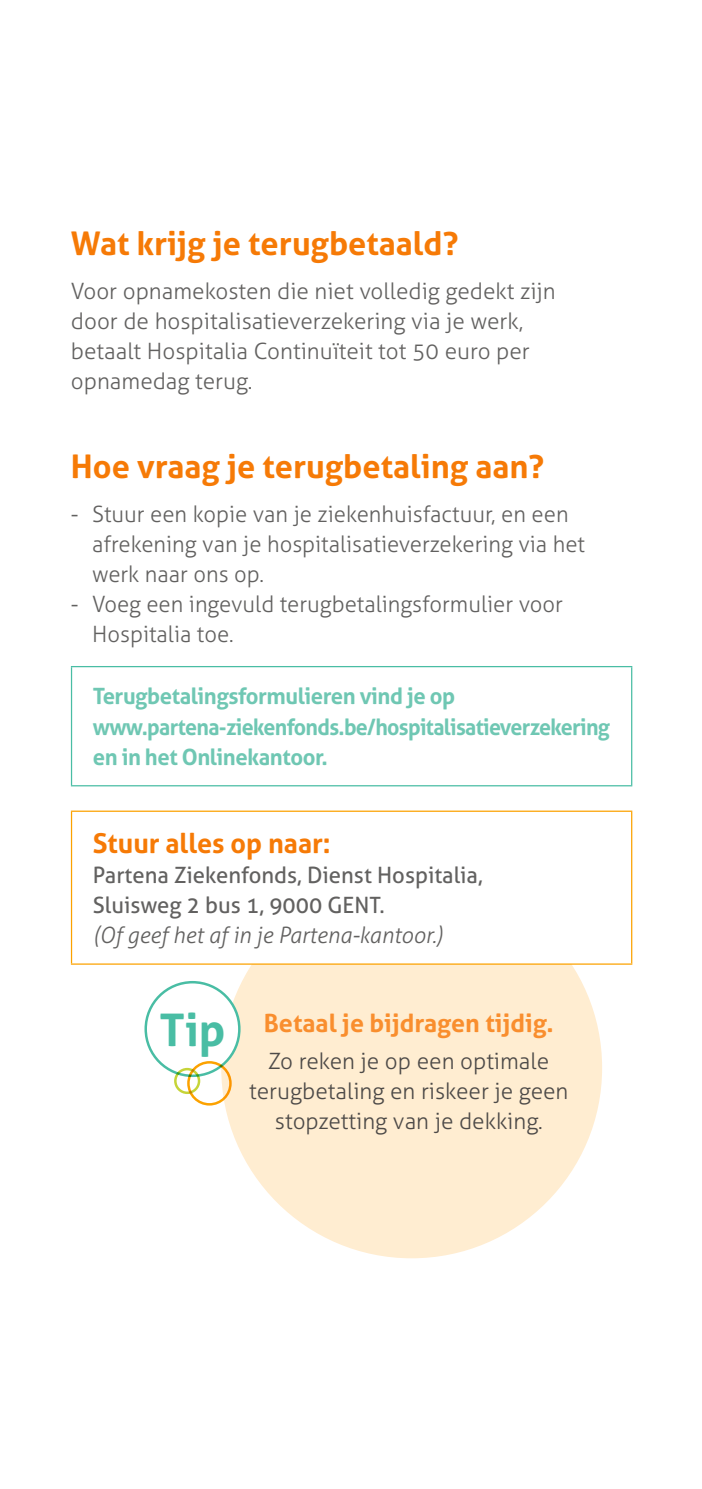
<style>
.page{position:relative;width:702px;height:1489px;background:#fff}
.page>*{position:absolute;margin:0;border:0;box-sizing:border-box;transform-origin:0 0}
.t1{font:700 45px "Aller";color:#49bda4}
.t2{font:700 32.5px "Aller";color:#f67a06}
.t3{font:700 27.5px "Aller";color:#f67a06}
.t4{font:700 25px "Aller";color:#f98e2e}
.t5{font:300 22.5px/30px "Aller";color:#626160}
.t6{font:700 22.5px/30px "Aller";letter-spacing:-.03em;color:#6fc7b3}
.t7{font:300 22.5px/30px "Aller";color:#4d4a48;text-align:center}
.t8{font:22.5px/30px "Aller";color:#626160}
.t9{font:italic 300 22.5px "Aller";color:#626160}
</style>
<div class="page">
<div style="left:221px;top:877px;width:381px;height:381px;background:#ffedd1;border-radius:50%"></div>
<hr style="left:71px;top:666px;width:561px;height:1px;background:#49bda4">
<hr style="left:71px;top:667px;width:1px;height:118px;background:#49bda4">
<hr style="left:631px;top:667px;width:1px;height:118px;background:#49bda4">
<hr style="left:71px;top:785px;width:561px;height:1px;background:#49bda4">
<div style="left:71px;top:811px;width:560px;height:153px;background:#fff"></div>
<hr style="left:71px;top:810px;width:561px;height:1px;background:#fca200">
<hr style="left:71px;top:811px;width:1px;height:152px;background:#fca200">
<hr style="left:631px;top:811px;width:1px;height:152px;background:#fca200">
<hr style="left:71px;top:963px;width:561px;height:1px;background:#fca200">
<div style="left:146px;top:982px;width:93px;height:93px;background:#fff;border-radius:50%"></div>
<div style="left:144px;top:980px;width:96px;height:96px;border:2px solid #49bda4;border-radius:50%"></div>
<div style="left:187px;top:1061px;width:45px;height:44px;border:2px solid #fca200;border-radius:50%"></div>
<div style="left:174px;top:1067px;width:26px;height:26px;border:2px solid #c6d438;border-radius:50%"></div>
<h2 class="t2" style="left:71px;top:223px;width:389px">Wat krijg je terugbetaald?</h2>
<p class="t5" style="left:71px;top:276px;width:486px">Voor opnamekosten die niet volledig gedekt zijn door de hospitalisatieverzekering via je werk, betaalt Hospitalia Continuïteit tot 50 euro per opnamedag terug.</p>
<h2 class="t2" style="left:71px;top:446px;width:474px">Hoe vraag je terugbetaling aan?</h2>
<p class="t5" style="left:92px;top:499px;width:494px;text-indent:-21px">- Stuur een kopie van je ziekenhuisfactuur, en een afrekening van je hospitalisatieverzekering via het werk naar ons op.</p>
<p class="t5" style="left:92px;top:588px;width:472px;text-indent:-21px">- Voeg een ingevuld terugbetalingsformulier voor<br>Hospitalia toe.</p>
<p class="t6" style="left:93px;top:681px;width:518px">Terugbetalingsformulieren vind je op www.partena-ziekenfonds.be/hospitalisatieverzekering en in het Onlinekantoor.</p>
<p class="t3" style="left:93px;top:826px;width:239px">Stuur alles op naar:</p>
<p class="t8" style="left:93px;top:859px;width:391px">Partena Ziekenfonds, Dienst Hospitalia,<br>Sluisweg 2 bus 1, 9000 GENT.</p>
<p class="t9" style="left:93px;top:921px;width:352px">(Of geef het af in je Partena-kantoor.)</p>
<h1 class="t1" style="left:160px;top:1001px;width:67px">Tip</h1>
<p class="t4" style="left:264px;top:1007px;width:291px">Betaal je bijdragen tijdig.</p>
<p class="t7" style="left:249px;top:1045px;width:321px">Zo reken je op een optimale terugbetaling en riskeer je geen stopzetting van je dekking.</p>
</div>
